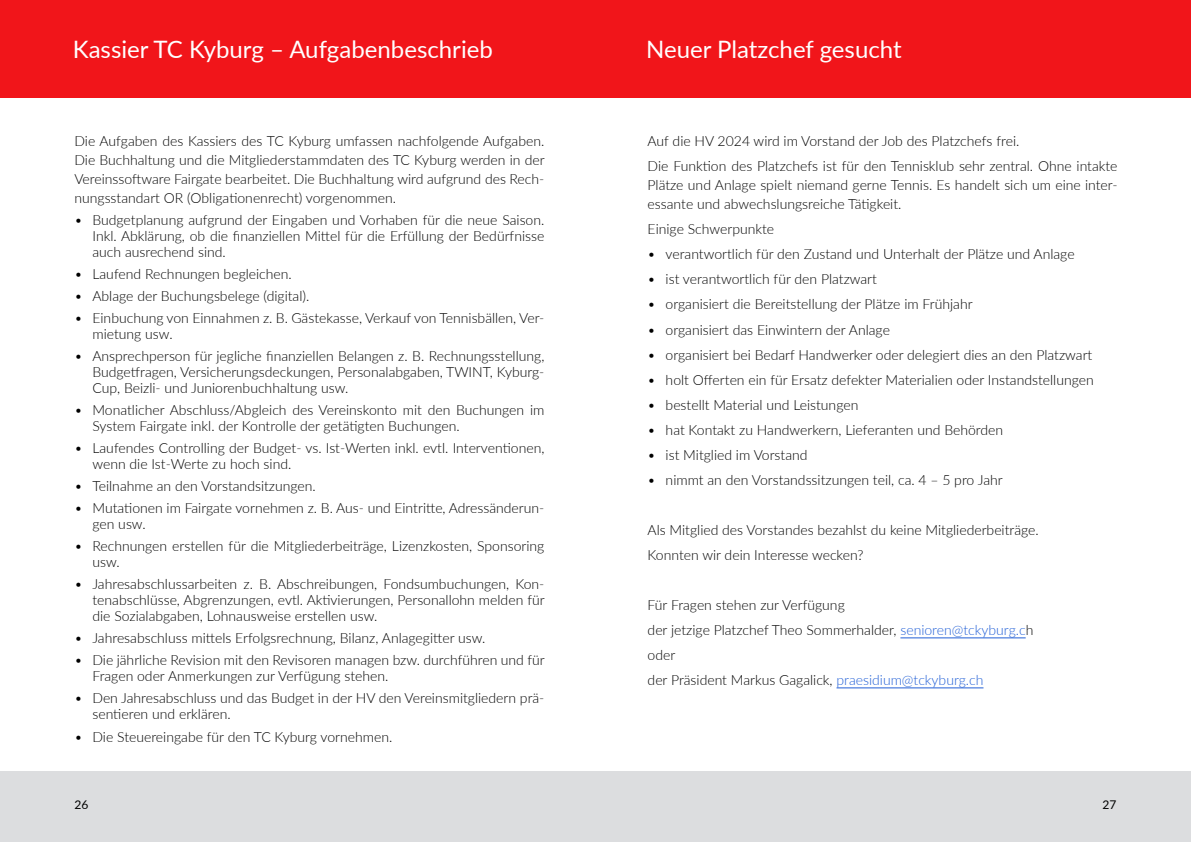
<style>
.page{position:relative;width:1191px;height:842px;background:#fff}
.page>*{position:absolute;margin:0;border:0;box-sizing:border-box;transform-origin:0 0}
.t1{font:24px "Lato";color:#fff}
.t2{font:300 14px/16px "Lato";color:#000}
.t3{font:12px "Lato";color:#000}
.s1{color:#215fd6}
</style>
<div class="page">
<div style="left:0;top:0;width:1191px;height:98px;background:#f1151a"></div>
<div style="left:0;top:771px;width:1191px;height:71px;background:#dcdddf"></div>
<hr style="left:900px;top:638px;width:125px;height:1px;background:#215fd6">
<hr style="left:836px;top:688px;width:147px;height:1px;background:#215fd6">
<h1 class="t1" style="left:73px;top:32px;width:421px">Kassier TC Kyburg – Aufgabenbeschrieb</h1>
<p class="t2" style="left:74px;top:131px;width:472px;line-height:19px;text-align:justify">Die Aufgaben des Kassiers des TC Kyburg umfassen nachfolgende Aufgaben.<br>Die Buchhaltung und die Mitgliederstammdaten des TC Kyburg werden in der Vereinssoftware Fairgate bearbeitet. Die Buchhaltung wird aufgrund des Rech&shy;nungsstandart OR (Obligationenrecht) vorgenommen.</p>
<p class="t2" style="left:92px;top:212px;width:453px;text-align:justify;text-indent:-18px">• Budgetplanung aufgrund der Eingaben und Vorhaben für die neue Saison.<br>Inkl. Abklärung, ob die finanziellen Mittel für die Erfüllung der Bedürfnisse auch ausrechend sind.</p>
<p class="t2" style="left:74px;top:266px;width:219px">• Laufend Rechnungen begleichen.</p>
<p class="t2" style="left:74px;top:288px;width:236px">• Ablage der Buchungsbelege (digital).</p>
<p class="t2" style="left:92px;top:310px;width:453px;text-indent:-18px">• Einbuchung von Einnahmen z. B. Gästekasse, Verkauf von Tennisbällen, Ver&shy;mietung usw.</p>
<p class="t2" style="left:92px;top:348px;width:453px;text-align:justify;text-indent:-18px">• Ansprechperson für jegliche finanziellen Belangen z. B. Rechnungsstellung, Budgetfragen, Versicherungsdeckungen, Personalabgaben, TWINT, Kyburg-Cup, Beizli- und Juniorenbuchhaltung usw.</p>
<p class="t2" style="left:92px;top:402px;width:453px;text-indent:-18px">• Monatlicher Abschluss/Abgleich des Vereinskonto mit den Buchungen im<br>System Fairgate inkl. der Kontrolle der getätigten Buchungen.</p>
<p class="t2" style="left:92px;top:440px;width:453px;text-indent:-18px">• Laufendes Controlling der Budget- vs. Ist-Werten inkl. evtl. Interventionen, wenn die Ist-Werte zu hoch sind.</p>
<p class="t2" style="left:74px;top:478px;width:243px">• Teilnahme an den Vorstandsitzungen.</p>
<p class="t2" style="left:92px;top:500px;width:453px;text-indent:-18px">• Mutationen im Fairgate vornehmen z. B. Aus- und Eintritte, Adressänderun&shy;gen usw.</p>
<p class="t2" style="left:92px;top:538px;width:453px;text-indent:-18px">• Rechnungen erstellen für die Mitgliederbeiträge, Lizenzkosten, Sponsoring usw.</p>
<p class="t2" style="left:92px;top:576px;width:454px;text-align:justify;text-indent:-18px">• Jahresabschlussarbeiten z. B. Abschreibungen, Fondsumbuchungen, Kon&shy;tenabschlüsse, Abgrenzungen, evtl. Aktivierungen, Personallohn melden für die Sozialabgaben, Lohnausweise erstellen usw.</p>
<p class="t2" style="left:74px;top:630px;width:412px">• Jahresabschluss mittels Erfolgsrechnung, Bilanz, Anlagegitter usw.</p>
<p class="t2" style="left:92px;top:652px;width:454px;text-indent:-18px">• Die jährliche Revision mit den Revisoren managen bzw. durchführen und für<br>Fragen oder Anmerkungen zur Verfügung stehen.</p>
<p class="t2" style="left:92px;top:690px;width:453px;text-indent:-18px">• Den Jahresabschluss und das Budget in der HV den Vereinsmitgliedern prä&shy;sentieren und erklären.</p>
<p class="t2" style="left:74px;top:729px;width:319px">• Die Steuereingabe für den TC Kyburg vornehmen.</p>
<h1 class="t1" style="left:646px;top:32px;width:257px">Neuer Platzchef gesucht</h1>
<p class="t2" style="left:647px;top:128px;width:471px;line-height:25px">Auf die HV 2024 wird im Vorstand der Job des Platzchefs frei.<br>Die Funktion des Platzchefs ist für den Tennisklub sehr zentral. Ohne intakte</p>
<p class="t2" style="left:647px;top:175px;width:471px;line-height:19px">Plätze und Anlage spielt niemand gerne Tennis. Es handelt sich um eine inter&shy;essante und abwechslungsreiche Tätigkeit.</p>
<p class="t2" style="left:647px;top:221px;width:128px">Einige Schwerpunkte</p>
<p class="t2" style="left:647px;top:246px;width:428px">• verantwortlich für den Zustand und Unterhalt der Plätze und Anlage</p>
<p class="t2" style="left:647px;top:271px;width:231px">• ist verantwortlich für den Platzwart</p>
<p class="t2" style="left:647px;top:296px;width:326px">• organisiert die Bereitstellung der Plätze im Frühjahr</p>
<p class="t2" style="left:647px;top:321px;width:244px">• organisiert das Einwintern der Anlage</p>
<p class="t2" style="left:647px;top:346px;width:446px">• organisiert bei Bedarf Handwerker oder delegiert dies an den Platzwart</p>
<p class="t2" style="left:647px;top:371px;width:448px">• holt Offerten ein für Ersatz defekter Materialien oder Instandstellungen</p>
<p class="t2" style="left:647px;top:396px;width:212px">• bestellt Material und Leistungen</p>
<p class="t2" style="left:647px;top:421px;width:357px">• hat Kontakt zu Handwerkern, Lieferanten und Behörden</p>
<p class="t2" style="left:647px;top:446px;width:161px">• ist Mitglied im Vorstand</p>
<p class="t2" style="left:647px;top:471px;width:357px">• nimmt an den Vorstandssitzungen teil, ca. 4 – 5 pro Jahr</p>
<p class="t2" style="left:647px;top:516px;width:393px;line-height:25px">Als Mitglied des Vorstandes bezahlst du keine Mitgliederbeiträge.<br>Konnten wir dein Interesse wecken?</p>
<p class="t2" style="left:647px;top:591px;width:387px;line-height:25px">Für Fragen stehen zur Verfügung<br>der jetzige Platzchef Theo Sommerhalder, <span class="s1">senioren@tckyburg.c</span>h oder<br>der Präsident Markus Gagalick, <span class="s1">praesidium@tckyburg.ch</span></p>
<p class="t3" style="left:74px;top:796px;width:15px">26</p>
<p class="t3" style="left:1102px;top:796px;width:15px">27</p>
</div>
